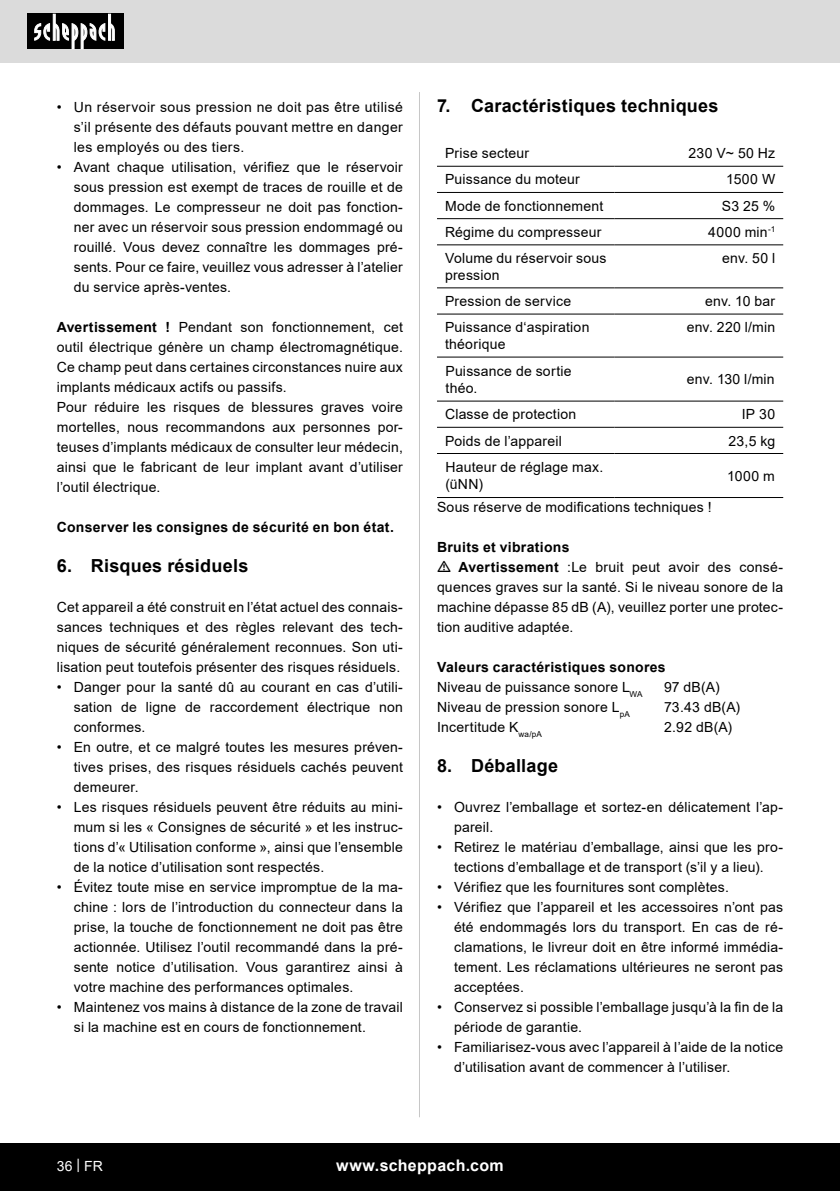
<style>
.page{position:relative;width:840px;height:1191px;background:#fff}
.page>*{position:absolute;margin:0;border:0;box-sizing:border-box;transform-origin:0 0}
.t1{font:700 18px "Arial";letter-spacing:.015em;color:#000}
.t2{font:700 16px "Arial";letter-spacing:.02em;color:#fff}
.Basiseinstellung{font:14px/20px "Arial";letter-spacing:.015em;color:#000;text-align:justify}
.Basistext_in_Tabelle{font:14px/16.8px "Arial";letter-spacing:.015em;color:#000}
.Grundtext_Bold{font:700 14px "Arial";letter-spacing:.02em;color:#000}
.t3{font:14px "Arial";color:#fff}
.s1{font-weight:700}
</style>
<div class="page">
<div style="left:0;top:0;width:839px;height:63px;background:#dbdbdb"></div>
<div style="left:0;top:1143px;width:839px;height:48px;background:#000"></div>
<div style="left:27px;top:14px;width:96px;height:35px;background:#000"></div>
<svg style="left:34px;top:14px;width:81px;height:35px"></svg>
<hr style="left:419px;top:92px;width:1px;height:1025px;background:#c7c7c7">
<svg style="left:437px;top:165px;width:345px;height:192px"></svg>
<svg style="left:437px;top:400px;width:345px;height:27px"></svg>
<hr style="left:437px;top:453px;width:177px;height:1px;background:#000">
<hr style="left:614px;top:453px;width:168px;height:1px;background:#000">
<hr style="left:437px;top:497px;width:177px;height:1px;background:#000">
<hr style="left:614px;top:497px;width:168px;height:1px;background:#000">
<hr style="left:437px;top:166px;width:177px;height:1px;background:#000">
<hr style="left:614px;top:166px;width:168px;height:1px;background:#000">
<hr style="left:437px;top:192px;width:177px;height:1px;background:#000">
<hr style="left:614px;top:192px;width:168px;height:1px;background:#000">
<hr style="left:437px;top:218px;width:177px;height:1px;background:#000">
<hr style="left:614px;top:218px;width:168px;height:1px;background:#000">
<hr style="left:437px;top:244px;width:177px;height:1px;background:#000">
<hr style="left:614px;top:244px;width:168px;height:1px;background:#000">
<hr style="left:437px;top:287px;width:177px;height:1px;background:#000">
<hr style="left:614px;top:287px;width:168px;height:1px;background:#000">
<hr style="left:437px;top:314px;width:177px;height:1px;background:#000">
<hr style="left:614px;top:314px;width:168px;height:1px;background:#000">
<hr style="left:437px;top:357px;width:177px;height:1px;background:#000">
<hr style="left:614px;top:357px;width:168px;height:1px;background:#000">
<hr style="left:437px;top:401px;width:177px;height:1px;background:#000">
<hr style="left:614px;top:401px;width:168px;height:1px;background:#000">
<hr style="left:437px;top:427px;width:177px;height:1px;background:#000">
<hr style="left:614px;top:427px;width:168px;height:1px;background:#000">
<p class="Basiseinstellung" style="left:74px;top:97px;width:330px;text-indent:-17px">• Un réservoir sous pression ne doit pas être utilisé s’il présente des défauts pouvant mettre en danger les employés ou des tiers.</p>
<p class="Basiseinstellung" style="left:74px;top:157px;width:330px;text-indent:-17px">• Avant chaque utilisation, vérifiez que le réservoir sous pression est exempt de traces de rouille et de dommages. Le compresseur ne doit pas fonction&shy;ner avec un réservoir sous pression endommagé ou rouillé. Vous devez connaître les dommages pré&shy;sents. Pour ce faire, veuillez vous adresser à l’atelier du service après-ventes.</p>
<p class="Basiseinstellung" style="left:57px;top:317px;width:347px"><span class="s1">Avertissement !</span> Pendant son fonctionnement, cet outil électrique génère un champ électromagnétique.<br>Ce champ peut dans certaines circonstances nuire aux implants médicaux actifs ou passifs.</p>
<p class="Basiseinstellung" style="left:57px;top:397px;width:347px">Pour réduire les risques de blessures graves voire mortelles, nous recommandons aux personnes por&shy;teuses d’implants médicaux de consulter leur médecin, ainsi que le fabricant de leur implant avant d’utiliser l’outil électrique.</p>
<p class="Grundtext_Bold" style="left:57px;top:517px;width:338px">Conserver les consignes de sécurité en bon état.</p>
<p class="t1" style="left:57px;top:553px;width:193px">6. Risques résiduels</p>
<p class="Basiseinstellung" style="left:57px;top:597px;width:347px">Cet appareil a été construit en l’état actuel des connais&shy;sances techniques et des règles relevant des tech&shy;niques de sécurité généralement reconnues. Son uti&shy;lisation peut toutefois présenter des risques résiduels.</p>
<p class="Basiseinstellung" style="left:74px;top:677px;width:330px;text-indent:-17px">• Danger pour la santé dû au courant en cas d’utili&shy;sation de ligne de raccordement électrique non conformes.</p>
<p class="Basiseinstellung" style="left:74px;top:737px;width:330px;text-indent:-17px">• En outre, et ce malgré toutes les mesures préven&shy;tives prises, des risques résiduels cachés peuvent demeurer.</p>
<p class="Basiseinstellung" style="left:74px;top:797px;width:330px;text-indent:-17px">• Les risques résiduels peuvent être réduits au mini&shy;mum si les « Consignes de sécurité » et les instruc&shy;tions d’« Utilisation conforme », ainsi que l’ensemble de la notice d’utilisation sont respectés.</p>
<p class="Basiseinstellung" style="left:74px;top:877px;width:330px;text-indent:-17px">• Évitez toute mise en service impromptue de la ma&shy;chine : lors de l’introduction du connecteur dans la prise, la touche de fonctionnement ne doit pas être actionnée. Utilisez l’outil recommandé dans la pré&shy;sente notice d’utilisation. Vous garantirez ainsi à votre machine des performances optimales.</p>
<p class="Basiseinstellung" style="left:74px;top:997px;width:330px;text-indent:-17px">• Maintenez vos mains à distance de la zone de travail si la machine est en cours de fonctionnement.</p>
<p class="t1" style="left:437px;top:93px;width:283px">7. Caractéristiques techniques</p>
<p class="Basistext_in_Tabelle" style="left:445px;top:145px;width:86px">Prise secteur</p>
<p class="Basistext_in_Tabelle" style="left:688px;top:145px;width:88px">230 V~ 50 Hz</p>
<p class="Basistext_in_Tabelle" style="left:445px;top:171px;width:136px">Puissance du moteur</p>
<p class="Basistext_in_Tabelle" style="left:726px;top:171px;width:50px">1500 W</p>
<p class="Basistext_in_Tabelle" style="left:445px;top:197px;width:160px">Mode de fonctionnement</p>
<p class="Basistext_in_Tabelle" style="left:721px;top:197px;width:55px">S3 25 %</p>
<p class="Basistext_in_Tabelle" style="left:445px;top:223px;width:158px">Régime du compresseur</p>
<p class="Basistext_in_Tabelle" style="left:707px;top:223px;width:68px">4000 min<sup>-1</sup></p>
<p class="Basistext_in_Tabelle" style="left:445px;top:250px;width:163px">Volume du réservoir sous pression</p>
<p class="Basistext_in_Tabelle" style="left:721px;top:250px;width:54px">env. 50 l</p>
<p class="Basistext_in_Tabelle" style="left:445px;top:293px;width:128px">Pression de service</p>
<p class="Basistext_in_Tabelle" style="left:704px;top:293px;width:71px">env. 10 bar</p>
<p class="Basistext_in_Tabelle" style="left:445px;top:319px;width:146px">Puissance d‘aspiration théorique</p>
<p class="Basistext_in_Tabelle" style="left:686px;top:319px;width:90px">env. 220 l/min</p>
<p class="Basiseinstellung" style="left:445px;top:362px;width:128px;line-height:16.8px">Puissance de sortie théo.</p>
<p class="Basiseinstellung" style="left:686px;top:369px;width:89px">env. 130 l/min</p>
<p class="Basistext_in_Tabelle" style="left:445px;top:406px;width:133px">Classe de protection</p>
<p class="Basistext_in_Tabelle" style="left:741px;top:406px;width:35px">IP 30</p>
<p class="Basistext_in_Tabelle" style="left:445px;top:432px;width:118px">Poids de l’appareil</p>
<p class="Basistext_in_Tabelle" style="left:728px;top:432px;width:48px">23,5 kg</p>
<p class="Basistext_in_Tabelle" style="left:445px;top:459px;width:159px">Hauteur de réglage max. (üNN)</p>
<p class="Basistext_in_Tabelle" style="left:726px;top:467px;width:49px">1000 m</p>
<p class="Basiseinstellung" style="left:437px;top:497px;width:276px">Sous réserve de modifications techniques !</p>
<p class="Grundtext_Bold" style="left:437px;top:537px;width:134px">Bruits et vibrations</p>
<p class="Basiseinstellung" style="left:437px;top:557px;width:347px;text-indent:22px"><span class="s1">Avertissement</span> :Le bruit peut avoir des consé&shy;quences graves sur la santé. Si le niveau sonore de la machine dépasse 85 dB (A), veuillez porter une protec&shy;tion auditive adaptée.</p>
<p class="Grundtext_Bold" style="left:437px;top:657px;width:230px">Valeurs caractéristiques sonores</p>
<p class="Basiseinstellung" style="left:437px;top:677px;width:207px">Niveau de puissance sonore L<sub>WA</sub></p>
<p class="Basiseinstellung" style="left:663px;top:677px;width:57px">97 dB(A)</p>
<p class="Basiseinstellung" style="left:437px;top:697px;width:194px">Niveau de pression sonore L<sub>pA</sub></p>
<p class="Basiseinstellung" style="left:663px;top:697px;width:78px">73.43 dB(A)</p>
<p class="Basiseinstellung" style="left:437px;top:717px;width:106px">Incertitude K<sub>wa/pA</sub></p>
<p class="Basiseinstellung" style="left:663px;top:717px;width:70px">2.92 dB(A)</p>
<p class="t1" style="left:437px;top:753px;width:122px">8. Déballage</p>
<p class="Basiseinstellung" style="left:454px;top:797px;width:330px;text-indent:-17px">• Ouvrez l’emballage et sortez-en délicatement l’ap&shy;pareil.</p>
<p class="Basiseinstellung" style="left:437px;top:837px;width:347px;text-align:center">• Retirez le matériau d’emballage, ainsi que les pro&shy;tections d’emballage et de transport (s’il y a lieu).</p>
<p class="Basiseinstellung" style="left:437px;top:877px;width:293px">• Vérifiez que les fournitures sont complètes.</p>
<p class="Basiseinstellung" style="left:454px;top:897px;width:330px;text-indent:-17px">• Vérifiez que l’appareil et les accessoires n’ont pas été endommagés lors du transport. En cas de ré&shy;clamations, le livreur doit en être informé immédia&shy;tement. Les réclamations ultérieures ne seront pas acceptées.</p>
<p class="Basiseinstellung" style="left:454px;top:997px;width:330px;text-indent:-17px">• Conservez si possible l’emballage jusqu’à la fin de la période de garantie.</p>
<p class="Basiseinstellung" style="left:454px;top:1037px;width:330px;text-indent:-17px">• Familiarisez-vous avec l’appareil à l’aide de la notice d’utilisation avant de commencer à l’utiliser.</p>
<p class="t3" style="left:57px;top:1156px;width:48px">36 | FR</p>
<p class="t2" style="left:336px;top:1154px;width:169px">www.scheppach.com</p>
</div>
